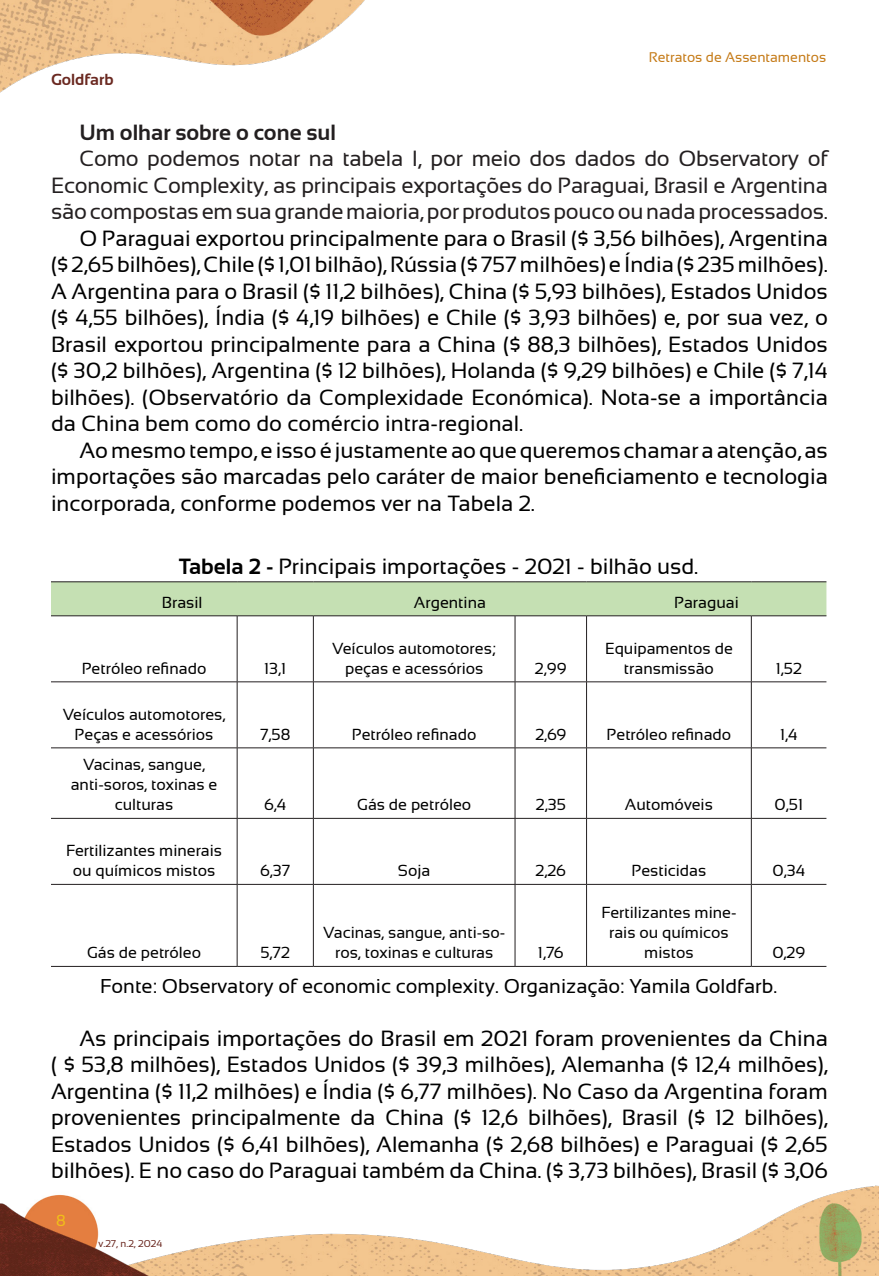
<style>
.page{position:relative;width:879px;height:1276px;background:#fff}
.page>*{position:absolute;margin:0;border:0;box-sizing:border-box;transform-origin:0 0}
.t1{font:22px/26.4px "Sansation";color:#000;text-align:justify}
.t2{font:22px/26.4px "Sansation";letter-spacing:-.01em;color:#231f20;text-align:justify}
.t3{font:700 22px "Sansation";color:#231f20}
.t4{font:20px "Sansation";color:#000}
.t5{font:16px/20px "Sansation";color:#000;text-align:center}
.t6{font:700 16px "Sansation";color:#6a2820}
.t7{font:16px "Sansation";color:#f1bf18}
.t8{font:14px "Sansation";color:#c57b18}
.t9{font:10px "Sansation";color:#6a2820}
.s1{font-weight:700}
</style>
<div class="page">
<img style="left:0;top:0;width:365px;height:93px">
<img style="left:0;top:1185px;width:876px;height:91px">
<img style="left:876px;top:1185px;width:3px;height:91px">
<div style="left:51px;top:582px;width:775px;height:33px;background:#c5e0b3"></div>
<hr style="left:51px;top:581px;width:186px;height:1px;background:#231f20">
<hr style="left:237px;top:581px;width:76px;height:1px;background:#231f20">
<hr style="left:313px;top:581px;width:202px;height:1px;background:#231f20">
<hr style="left:515px;top:581px;width:71px;height:1px;background:#231f20">
<hr style="left:586px;top:581px;width:165px;height:1px;background:#231f20">
<hr style="left:751px;top:581px;width:75px;height:1px;background:#231f20">
<hr style="left:51px;top:615px;width:186px;height:1px;background:#231f20">
<hr style="left:237px;top:615px;width:76px;height:1px;background:#231f20">
<hr style="left:237px;top:616px;width:1px;height:65px;background:#231f20">
<hr style="left:313px;top:615px;width:202px;height:1px;background:#231f20">
<hr style="left:313px;top:616px;width:1px;height:65px;background:#231f20">
<hr style="left:515px;top:615px;width:71px;height:1px;background:#231f20">
<hr style="left:515px;top:616px;width:1px;height:65px;background:#231f20">
<hr style="left:586px;top:615px;width:165px;height:1px;background:#231f20">
<hr style="left:586px;top:616px;width:1px;height:65px;background:#231f20">
<hr style="left:751px;top:615px;width:75px;height:1px;background:#231f20">
<hr style="left:751px;top:616px;width:1px;height:65px;background:#231f20">
<hr style="left:51px;top:681px;width:186px;height:1px;background:#231f20">
<hr style="left:237px;top:681px;width:76px;height:1px;background:#231f20">
<hr style="left:237px;top:682px;width:1px;height:65px;background:#231f20">
<hr style="left:313px;top:681px;width:202px;height:1px;background:#231f20">
<hr style="left:313px;top:682px;width:1px;height:65px;background:#231f20">
<hr style="left:515px;top:681px;width:71px;height:1px;background:#231f20">
<hr style="left:515px;top:682px;width:1px;height:65px;background:#231f20">
<hr style="left:586px;top:681px;width:165px;height:1px;background:#231f20">
<hr style="left:586px;top:682px;width:1px;height:65px;background:#231f20">
<hr style="left:751px;top:681px;width:75px;height:1px;background:#231f20">
<hr style="left:751px;top:682px;width:1px;height:65px;background:#231f20">
<hr style="left:51px;top:747px;width:186px;height:1px;background:#231f20">
<hr style="left:237px;top:747px;width:76px;height:1px;background:#231f20">
<hr style="left:237px;top:748px;width:1px;height:70px;background:#231f20">
<hr style="left:313px;top:747px;width:202px;height:1px;background:#231f20">
<hr style="left:313px;top:748px;width:1px;height:70px;background:#231f20">
<hr style="left:515px;top:747px;width:71px;height:1px;background:#231f20">
<hr style="left:515px;top:748px;width:1px;height:70px;background:#231f20">
<hr style="left:586px;top:747px;width:165px;height:1px;background:#231f20">
<hr style="left:586px;top:748px;width:1px;height:70px;background:#231f20">
<hr style="left:751px;top:747px;width:75px;height:1px;background:#231f20">
<hr style="left:751px;top:748px;width:1px;height:70px;background:#231f20">
<hr style="left:51px;top:818px;width:186px;height:1px;background:#231f20">
<hr style="left:237px;top:818px;width:76px;height:1px;background:#231f20">
<hr style="left:237px;top:818px;width:1px;height:66px;background:#231f20">
<hr style="left:313px;top:818px;width:202px;height:1px;background:#231f20">
<hr style="left:313px;top:818px;width:1px;height:66px;background:#231f20">
<hr style="left:515px;top:818px;width:71px;height:1px;background:#231f20">
<hr style="left:515px;top:818px;width:1px;height:66px;background:#231f20">
<hr style="left:586px;top:818px;width:165px;height:1px;background:#231f20">
<hr style="left:586px;top:818px;width:1px;height:66px;background:#231f20">
<hr style="left:751px;top:818px;width:75px;height:1px;background:#231f20">
<hr style="left:751px;top:818px;width:1px;height:66px;background:#231f20">
<hr style="left:51px;top:884px;width:186px;height:1px;background:#231f20">
<hr style="left:237px;top:884px;width:76px;height:1px;background:#231f20">
<hr style="left:237px;top:884px;width:1px;height:82px;background:#231f20">
<hr style="left:313px;top:884px;width:202px;height:1px;background:#231f20">
<hr style="left:313px;top:884px;width:1px;height:82px;background:#231f20">
<hr style="left:515px;top:884px;width:71px;height:1px;background:#231f20">
<hr style="left:515px;top:884px;width:1px;height:82px;background:#231f20">
<hr style="left:586px;top:884px;width:165px;height:1px;background:#231f20">
<hr style="left:586px;top:884px;width:1px;height:82px;background:#231f20">
<hr style="left:751px;top:884px;width:75px;height:1px;background:#231f20">
<hr style="left:751px;top:884px;width:1px;height:82px;background:#231f20">
<hr style="left:51px;top:966px;width:186px;height:1px;background:#231f20">
<hr style="left:237px;top:966px;width:76px;height:1px;background:#231f20">
<hr style="left:313px;top:966px;width:202px;height:1px;background:#231f20">
<hr style="left:515px;top:966px;width:71px;height:1px;background:#231f20">
<hr style="left:586px;top:966px;width:165px;height:1px;background:#231f20">
<hr style="left:751px;top:966px;width:75px;height:1px;background:#231f20">
<p class="t6" style="left:51px;top:71px;width:64px">Goldfarb</p>
<p class="t8" style="left:649px;top:50px;width:179px">Retratos de Assentamentos</p>
<p class="t3" style="left:79px;top:120px;width:258px">Um olhar sobre o cone sul</p>
<p class="t2" style="left:51px;top:146px;width:778px;text-indent:28px">Como podemos notar na tabela I, por meio dos dados do Observatory of Economic Complexity, as principais exportações do Paraguai, Brasil e Argentina são compostas em sua grande maioria, por produtos pouco ou nada processados.</p>
<p class="t1" style="left:51px;top:225px;width:778px;text-indent:28px">O Paraguai exportou principalmente para o Brasil ($ 3,56 bilhões), Argentina ($ 2,65 bilhões), Chile ($ 1,01 bilhão), Rússia ($ 757 milhões) e Índia ($ 235 milhões).<br>A Argentina para o Brasil ($ 11,2 bilhões), China ($ 5,93 bilhões), Estados Unidos ($ 4,55 bilhões), Índia ($ 4,19 bilhões) e Chile ($ 3,93 bilhões) e, por sua vez, o Brasil exportou principalmente para a China ($ 88,3 bilhões), Estados Unidos ($ 30,2 bilhões), Argentina ($ 12 bilhões), Holanda ($ 9,29 bilhões) e Chile ($ 7,14 bilhões). (Observatório da Complexidade Económica). Nota-se a importância da China bem como do comércio intra-regional.</p>
<p class="t1" style="left:51px;top:437px;width:778px;text-indent:28px">Ao mesmo tempo, e isso é justamente ao que queremos chamar a atenção, as importações são marcadas pelo caráter de maior beneficiamento e tecnologia incorporada, conforme podemos ver na Tabela 2.</p>
<p class="t1" style="left:179px;top:553px;width:521px"><span class="s1">Tabela 2 -</span> Principais importações - 2021 - bilhão usd.</p>
<p class="t5" style="left:162px;top:592px;width:42px">Brasil</p>
<p class="t5" style="left:414px;top:592px;width:73px">Argentina</p>
<p class="t5" style="left:674px;top:592px;width:66px">Paraguai</p>
<p class="t5" style="left:82px;top:658px;width:126px">Petróleo refinado</p>
<p class="t5" style="left:264px;top:658px;width:24px">13,1</p>
<p class="t5" style="left:332px;top:638px;width:165px">Veículos automotores; peças e acessórios</p>
<p class="t5" style="left:535px;top:658px;width:33px">2,99</p>
<p class="t5" style="left:605px;top:638px;width:129px">Equipamentos de transmissão</p>
<p class="t5" style="left:776px;top:658px;width:28px">1,52</p>
<p class="t5" style="left:63px;top:704px;width:164px">Veículos automotores,<br>Peças e acessórios</p>
<p class="t5" style="left:71px;top:755px;width:148px">Vacinas, sangue, anti-soros, toxinas e culturas</p>
<p class="t5" style="left:66px;top:841px;width:158px">Fertilizantes minerais ou químicos mistos</p>
<p class="t5" style="left:260px;top:724px;width:32px">7,58</p>
<p class="t5" style="left:352px;top:724px;width:126px">Petróleo refinado</p>
<p class="t5" style="left:535px;top:724px;width:32px">2,69</p>
<p class="t5" style="left:606px;top:724px;width:126px">Petróleo refinado</p>
<p class="t5" style="left:780px;top:724px;width:19px">1,4</p>
<p class="t5" style="left:264px;top:795px;width:24px">6,4</p>
<p class="t5" style="left:357px;top:795px;width:116px">Gás de petróleo</p>
<p class="t5" style="left:536px;top:795px;width:32px">2,35</p>
<p class="t5" style="left:625px;top:795px;width:89px">Automóveis</p>
<p class="t5" style="left:774px;top:795px;width:30px">0,51</p>
<p class="t5" style="left:260px;top:861px;width:32px">6,37</p>
<p class="t5" style="left:398px;top:861px;width:34px">Soja</p>
<p class="t5" style="left:535px;top:861px;width:32px">2,26</p>
<p class="t5" style="left:631px;top:861px;width:76px">Pesticidas</p>
<p class="t5" style="left:772px;top:861px;width:34px">0,34</p>
<p class="t5" style="left:601px;top:903px;width:137px">Fertilizantes mine&shy;rais ou químicos mistos</p>
<p class="t5" style="left:323px;top:923px;width:184px">Vacinas, sangue, anti-so&shy;ros, toxinas e culturas</p>
<p class="t5" style="left:538px;top:943px;width:27px">1,76</p>
<p class="t5" style="left:772px;top:943px;width:35px">0,29</p>
<p class="t4" style="left:100px;top:974px;width:678px">Fonte: Observatory of economic complexity. Organização: Yamila Goldfarb.</p>
<p class="t1" style="left:51px;top:1024px;width:778px;text-indent:28px">As principais importações do Brasil em 2021 foram provenientes da China ( $ 53,8 milhões), Estados Unidos ($ 39,3 milhões), Alemanha ($ 12,4 milhões), Argentina ($ 11,2 milhões) e Índia ($ 6,77 milhões). No Caso da Argentina foram provenientes principalmente da China ($ 12,6 bilhões), Brasil ($ 12 bilhões), Estados Unidos ($ 6,41 bilhões), Alemanha ($ 2,68 bilhões) e Paraguai ($ 2,65 bilhões). E no caso do Paraguai também da China. ($ 3,73 bilhões), Brasil ($ 3,06</p>
<p class="t5" style="left:87px;top:943px;width:116px">Gás de petróleo</p>
<p class="t5" style="left:260px;top:943px;width:31px">5,72</p>
<p class="t7" style="left:56px;top:1211px;width:11px">8</p>
<p class="t9" style="left:99px;top:1237px;width:65px">v.27, n.2, 2024</p>
</div>
